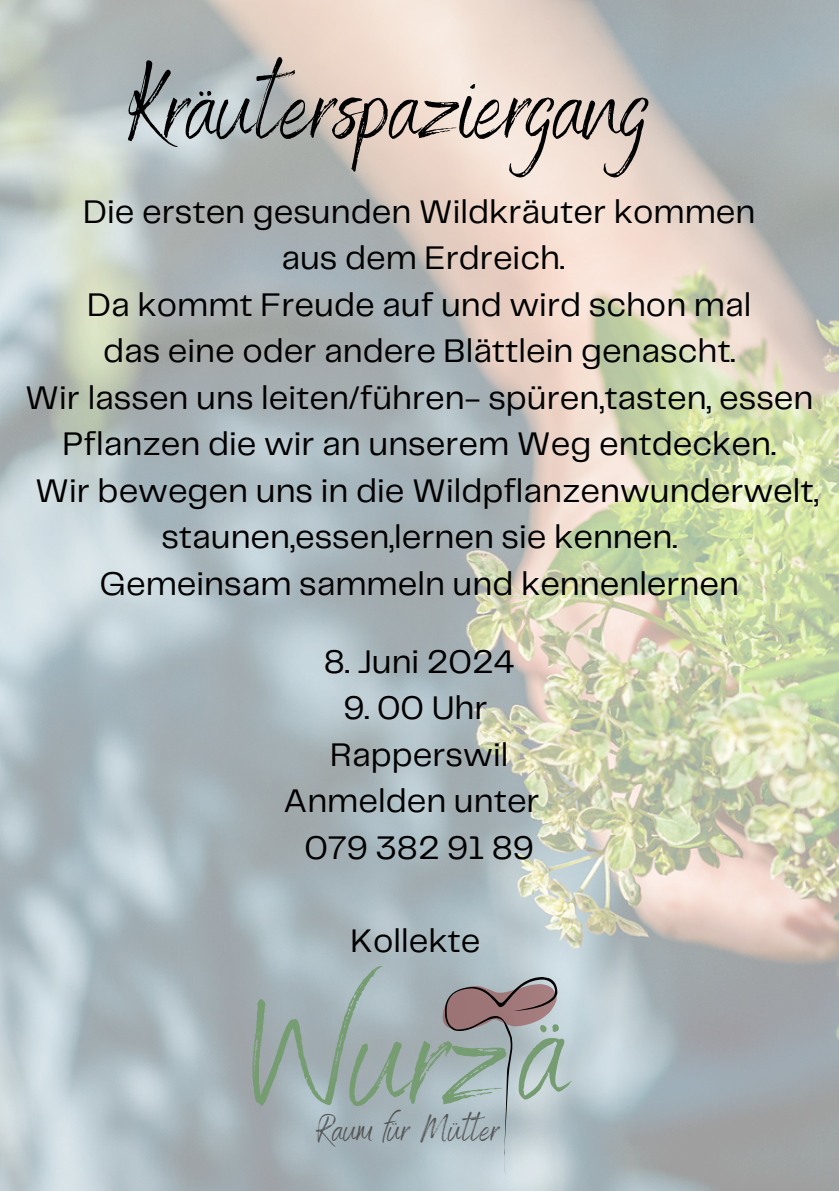
<style>
.page{position:relative;width:839px;height:1191px;background:#fff}
.page>*{position:absolute;margin:0;border:0;box-sizing:border-box;transform-origin:0 0}
.t1{font:166.4px "Benedict";color:#769c71}
.t2{font:106px "Benedict";color:#000}
.t3{font:38px "Benedict";color:#545454}
.t4{font:34px/46.4px "Telegraf";color:#000;text-align:center}
</style>
<div class="page">
<img style="left:0;top:0;width:838px;height:1191px">
<svg style="left:434px;top:971px;width:124px;height:211px;background:#afb5ba"></svg>
<p class="t2" style="left:129px;top:37px;width:521px">Kräuterspaziergang</p>
<p class="t4" style="left:83px;top:190px;width:673px">Die ersten gesunden Wildkräuter kommen</p>
<p class="t4" style="left:281px;top:236px;width:285px">aus dem Erdreich.</p>
<p class="t4" style="left:87px;top:283px;width:665px">Da kommt Freude auf und wird schon mal</p>
<p class="t4" style="left:103px;top:329px;width:634px">das eine oder andere Blättlein genascht.</p>
<p class="t4" style="left:25px;top:376px;width:789px">Wir lassen uns leiten/führen- spüren,tasten, essen<br>Pflanzen die wir an unserem Weg entdecken.</p>
<p class="t4" style="left:35px;top:469px;width:785px">Wir bewegen uns in die Wildpflanzenwunderwelt, staunen,essen,lernen sie kennen.</p>
<p class="t4" style="left:100px;top:562px;width:641px">Gemeinsam sammeln und kennenlernen</p>
<p class="t4" style="left:324px;top:640px;width:192px">8. Juni 2024</p>
<p class="t4" style="left:343px;top:687px;width:146px">9. 00 Uhr</p>
<p class="t4" style="left:330px;top:733px;width:179px">Rapperswil</p>
<p class="t4" style="left:283px;top:780px;width:257px">Anmelden unter</p>
<h1 class="t4" style="left:304px;top:826px;width:231px">079 382 91 89</h1>
<p class="t4" style="left:350px;top:919px;width:131px">Kollekte</p>
<h2 class="t1" style="left:252px;top:946px;width:256px">Wurz</h2>
<p class="t3" style="left:316px;top:1104px;width:184px">Raum für Mütter</p>
<p class="t1" style="left:522px;top:940px;width:49px">ä</p>
</div>
